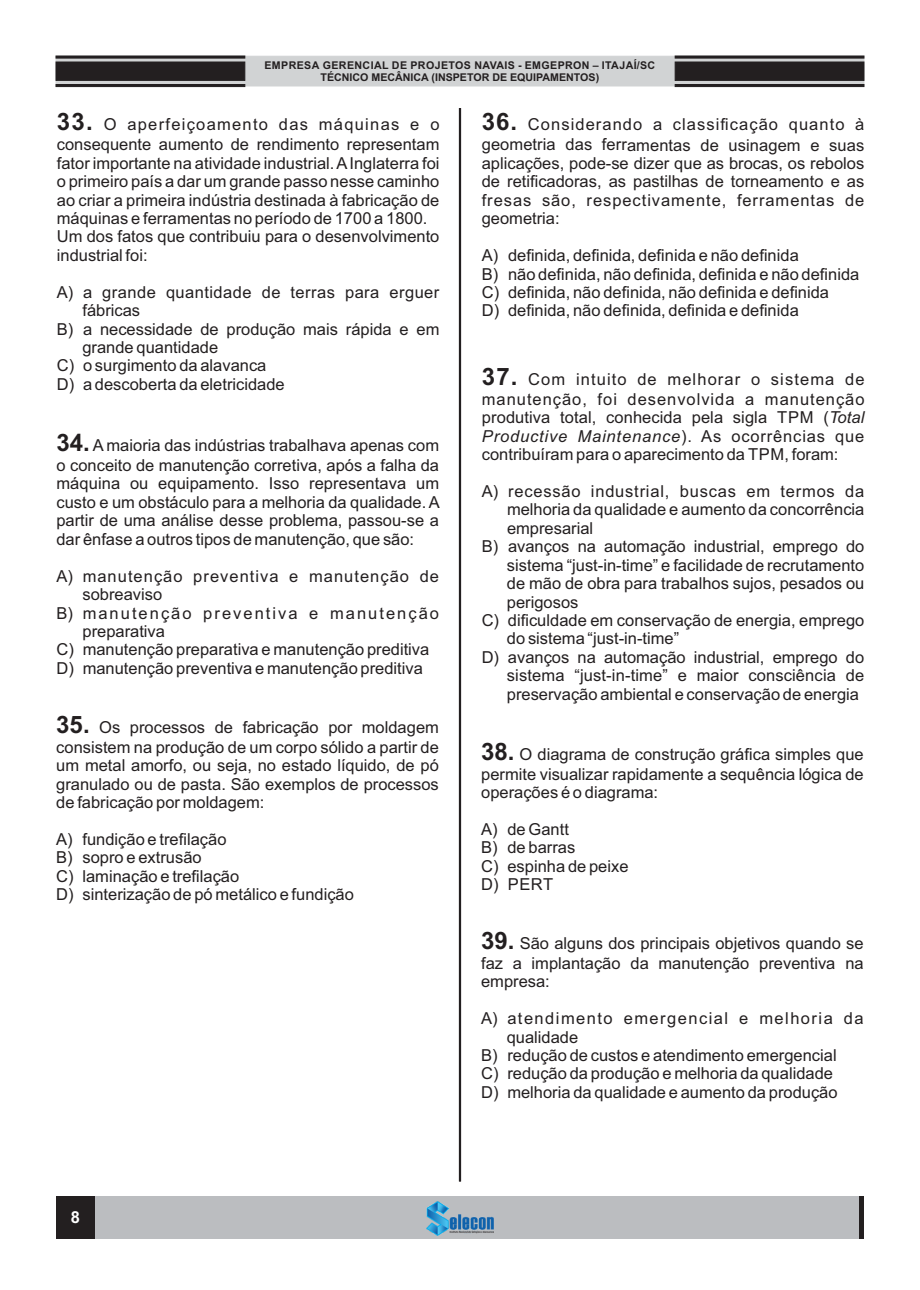
<style>
.page{position:relative;width:920px;height:1290px;background:#fff}
.page>*{position:absolute;margin:0;border:0;box-sizing:border-box;transform-origin:0 0}
.t1{font:16.5px/18.5px "Arial";color:#231f20}
.t2{font:16.5px/20.1px "Arial";letter-spacing:.06em;color:#231f20}
.t3{font:16.5px "Arial";letter-spacing:.025em;color:#231f20}
.t4{font:16.5px "Arial";letter-spacing:.05em;color:#231f20}
.t5{font:16.5px "Arial";letter-spacing:.09em;color:#231f20}
.t6{font:16.5px "Arial";letter-spacing:.12em;color:#231f20}
.t7{font:700 16.5px "Arial";color:#fff}
.t8{font:700 10.65px/11.9px "Arial";letter-spacing:.025em;color:#231f20;text-align:center}
.s1{font-weight:700;font-size:24px}
.s2{font-style:italic}
</style>
<div class="page">
<hr style="left:459px;top:108px;width:2px;height:1073px;background:#231f20">
<div style="left:56px;top:1196px;width:808px;height:42px;background:#bbbdc0"></div>
<img style="left:426px;top:1201px;width:68px;height:34px">
<div style="left:859px;top:1196px;width:5px;height:42px;background:#231f20"></div>
<div style="left:56px;top:1196px;width:38px;height:42px;background:#231f20"></div>
<svg style="left:55px;top:55px;width:810px;height:32px;background:#929192"></svg>
<p class="t8" style="left:264px;top:60px;width:392px">EMPRESA GERENCIAL DE PROJETOS NAVAIS - EMGEPRON – ITAJAÍ/SC<br>TÉCNICO MECÂNICA (INSPETOR DE EQUIPAMENTOS)</p>
<p class="t1" style="left:57px;top:116px;width:384px;line-height:20px"><span class="s1">33.</span> O aperfeiçoamento das máquinas e o consequente aumento de rendimento representam</p>
<p class="t1" style="left:57px;top:155px;width:384px">fator importante na atividade industrial. AInglaterra foi o primeiro país a dar um grande passo nesse caminho ao criar a primeira indústria destinada à fabricação de máquinas e ferramentas no período de 1700 a 1800.<br>Um dos fatos que contribuiu para o desenvolvimento industrial foi:</p>
<p class="t3" style="left:57px;top:286px;width:384px">A) a grande quantidade de terras para erguer</p>
<p class="t1" style="left:82px;top:303px;width:59px">fábricas</p>
<p class="t1" style="left:57px;top:321px;width:384px">B) a necessidade de produção mais rápida e em</p>
<p class="t1" style="left:82px;top:340px;width:137px">grande quantidade</p>
<p class="t1" style="left:57px;top:358px;width:211px">C) o surgimento da alavanca</p>
<p class="t1" style="left:57px;top:376px;width:230px">D) a descoberta da eletricidade</p>
<p class="t1" style="left:56px;top:437px;width:384px;line-height:20px"><span class="s1">34.</span> A maioria das indústrias trabalhava apenas com o conceito de manutenção corretiva, após a falha da</p>
<p class="t1" style="left:56px;top:476px;width:385px;text-align:justify">máquina ou equipamento. Isso representava um custo e um obstáculo para a melhoria da qualidade. A partir de uma análise desse problema, passou-se a dar ênfase a outros tipos de manutenção, que são:</p>
<p class="t2" style="left:56px;top:567px;width:384px">A) manutenção preventiva e manutenção de</p>
<p class="t1" style="left:83px;top:587px;width:81px">sobreaviso</p>
<p class="t6" style="left:56px;top:606px;width:384px">B) manutenção preventiva e manutenção</p>
<p class="t1" style="left:83px;top:623px;width:84px">preparativa</p>
<p class="t1" style="left:56px;top:642px;width:374px">C) manutenção preparativa e manutenção preditiva</p>
<p class="t1" style="left:56px;top:660px;width:368px">D) manutenção preventiva e manutenção preditiva</p>
<p class="t1" style="left:56px;top:719px;width:384px;line-height:20px"><span class="s1">35.</span> Os processos de fabricação por moldagem consistem na produção de um corpo sólido a partir de</p>
<p class="t1" style="left:56px;top:758px;width:384px;text-align:justify">um metal amorfo, ou seja, no estado líquido, de pó granulado ou de pasta. São exemplos de processos de fabricação por moldagem:</p>
<p class="t1" style="left:56px;top:831px;width:299px">A) fundição e trefilação<br>B) sopro e extrusão<br>C) laminação e trefilação<br>D) sinterização de pó metálico e fundição</p>
<p class="t1" style="left:482px;top:116px;width:384px;line-height:20.1px"><span class="s1">36.</span> Considerando a classificação quanto à geometria das ferramentas de usinagem e suas</p>
<p class="t1" style="left:482px;top:155px;width:384px;text-align:justify">aplicações, pode-se dizer que as brocas, os rebolos de retificadoras, as pastilhas de torneamento e as fresas são, respectivamente, ferramentas de geometria:</p>
<p class="t1" style="left:482px;top:248px;width:379px">A) definida, definida, definida e não definida<br>B) não definida, não definida, definida e não definida C) definida, não definida, não definida e definida<br>D) definida, não definida, definida e definida</p>
<p class="t2" style="left:482px;top:370px;width:384px"><span class="s1">37.</span> Com intuito de melhorar o sistema de manutenção, foi desenvolvida a manutenção</p>
<p class="t1" style="left:482px;top:410px;width:384px;text-align:justify">produtiva total, conhecida pela sigla TPM (<span class="s2">Total Productive Maintenance</span>). As ocorrências que contribuíram para o aparecimento da TPM, foram:</p>
<p class="t4" style="left:482px;top:485px;width:384px">A) recessão industrial, buscas em termos da</p>
<p class="t1" style="left:507px;top:502px;width:359px">melhoria da qualidade e aumento da concorrência</p>
<p class="t1" style="left:507px;top:520px;width:88px">empresarial</p>
<p class="t1" style="left:482px;top:539px;width:384px">B) avanços na automação industrial, emprego do</p>
<p class="t1" style="left:507px;top:557px;width:359px">sistema “just-in-time” e facilidade de recrutamento</p>
<p class="t1" style="left:507px;top:576px;width:359px">de mão de obra para trabalhos sujos, pesados ou</p>
<p class="t1" style="left:507px;top:594px;width:73px">perigosos</p>
<p class="t1" style="left:482px;top:612px;width:384px">C) dificuldade em conservação de energia, emprego</p>
<p class="t1" style="left:507px;top:631px;width:174px">do sistema “just-in-time”</p>
<p class="t1" style="left:482px;top:649px;width:384px">D) avanços na automação industrial, emprego do</p>
<p class="t1" style="left:507px;top:668px;width:359px">sistema “just-in-time” e maior consciência de</p>
<p class="t1" style="left:507px;top:686px;width:354px">preservação ambiental e conservação de energia</p>
<p class="t1" style="left:481px;top:745px;width:384px;line-height:20px"><span class="s1">38.</span> O diagrama de construção gráfica simples que permite visualizar rapidamente a sequência lógica de</p>
<p class="t1" style="left:481px;top:785px;width:179px">operações é o diagrama:</p>
<p class="t1" style="left:481px;top:821px;width:149px">A) de Gantt<br>B) de barras<br>C) espinha de peixe<br>D) PERT</p>
<p class="t1" style="left:481px;top:934px;width:384px;line-height:20px"><span class="s1">39.</span> São alguns dos principais objetivos quando se faz a implantação da manutenção preventiva na</p>
<p class="t1" style="left:481px;top:974px;width:70px">empresa:</p>
<p class="t5" style="left:481px;top:1012px;width:384px">A) atendimento emergencial e melhoria da</p>
<p class="t1" style="left:507px;top:1029px;width:73px">qualidade</p>
<p class="t1" style="left:481px;top:1047px;width:357px">B) redução de custos e atendimento emergencial</p>
<p class="t1" style="left:481px;top:1066px;width:353px">C) redução da produção e melhoria da qualidade</p>
<p class="t1" style="left:481px;top:1084px;width:358px">D) melhoria da qualidade e aumento da produção</p>
<p class="t7" style="left:71px;top:1211px;width:11px">8</p>
</div>
